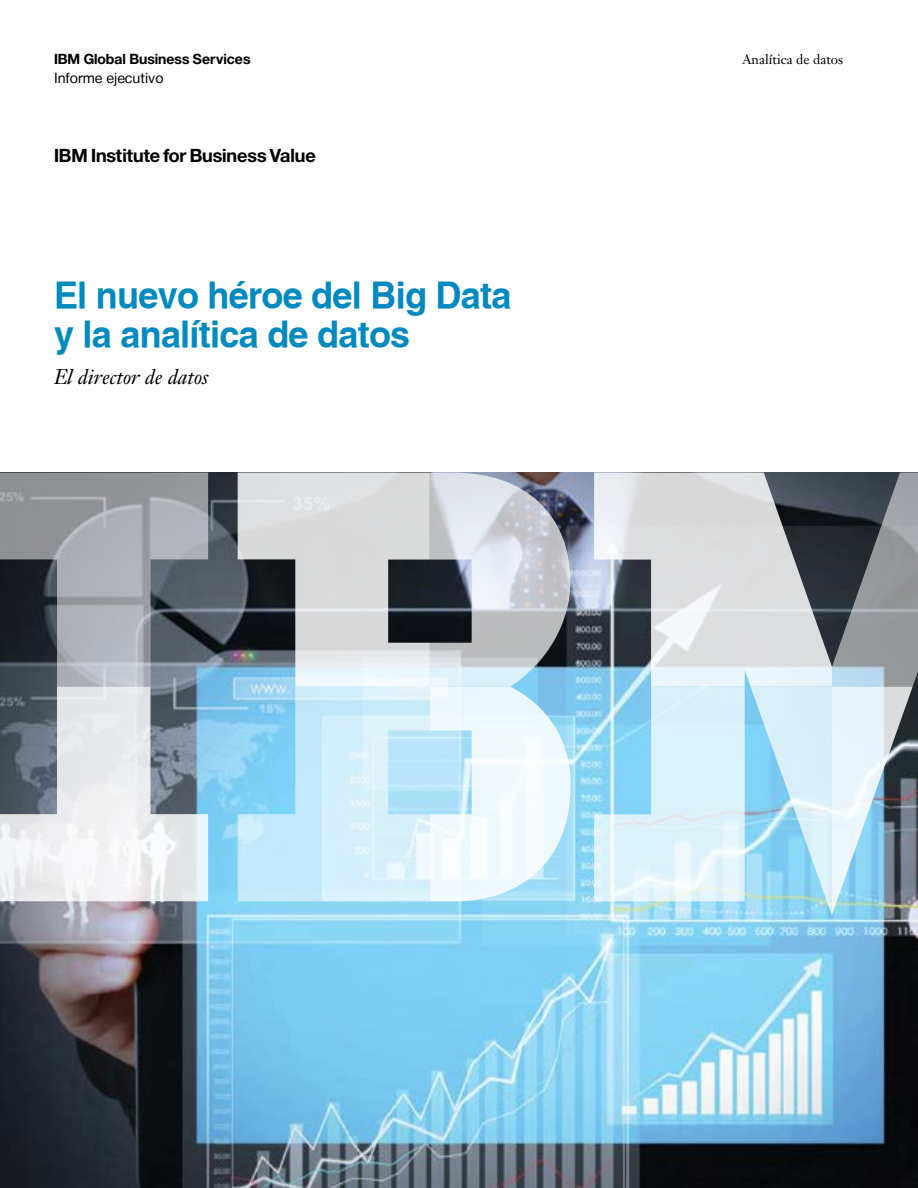
<style>
.page{position:relative;width:918px;height:1188px;background:#fff}
.page>*{position:absolute;margin:0;border:0;box-sizing:border-box;transform-origin:0 0}
.t1{font:700 36px/39px "IBM Helv";letter-spacing:-.02em;color:#008abf}
.t2{font:italic 21px "Janson Text LT Std";color:#000}
.t3{font:700 18.3px "Helv Neuefor IBM";letter-spacing:-.005em;color:#000}
.t4{font:700 14.25px "Helv Neuefor IBM";color:#000}
.t5{font:14.25px "Helvetica Neue LT";color:#000}
.t6{font:13.5px "Janson Text LT Std";color:#000}
</style>
<div class="page">
<img style="left:0;top:473px;width:918px;height:715px">
<svg style="left:594px;top:687px;width:238px;height:228px;fill:#d9effa"></svg>
<svg style="left:0;top:473px;width:208px;height:213px"></svg>
<svg style="left:0;top:686px;width:208px;height:215px"></svg>
<svg style="left:832px;top:473px;width:86px;height:442px"></svg>
<svg style="left:594px;top:473px;width:238px;height:214px;fill:#dcddde"></svg>
<svg style="left:238px;top:472px;width:333px;height:429px"></svg>
<p class="t4" style="left:54px;top:50px;width:198px">IBM Global Business Services</p>
<p class="t6" style="left:743px;top:51px;width:102px">Analítica de datos</p>
<p class="t5" style="left:54px;top:70px;width:111px">Informe ejecutivo</p>
<p class="t3" style="left:54px;top:144px;width:263px">IBM Institute for Business Value</p>
<p class="t1" style="left:54px;top:275px;width:459px">El nuevo héroe del Big Data y la analítica de datos</p>
<p class="t2" style="left:54px;top:364px;width:156px">El director de datos</p>
</div>
